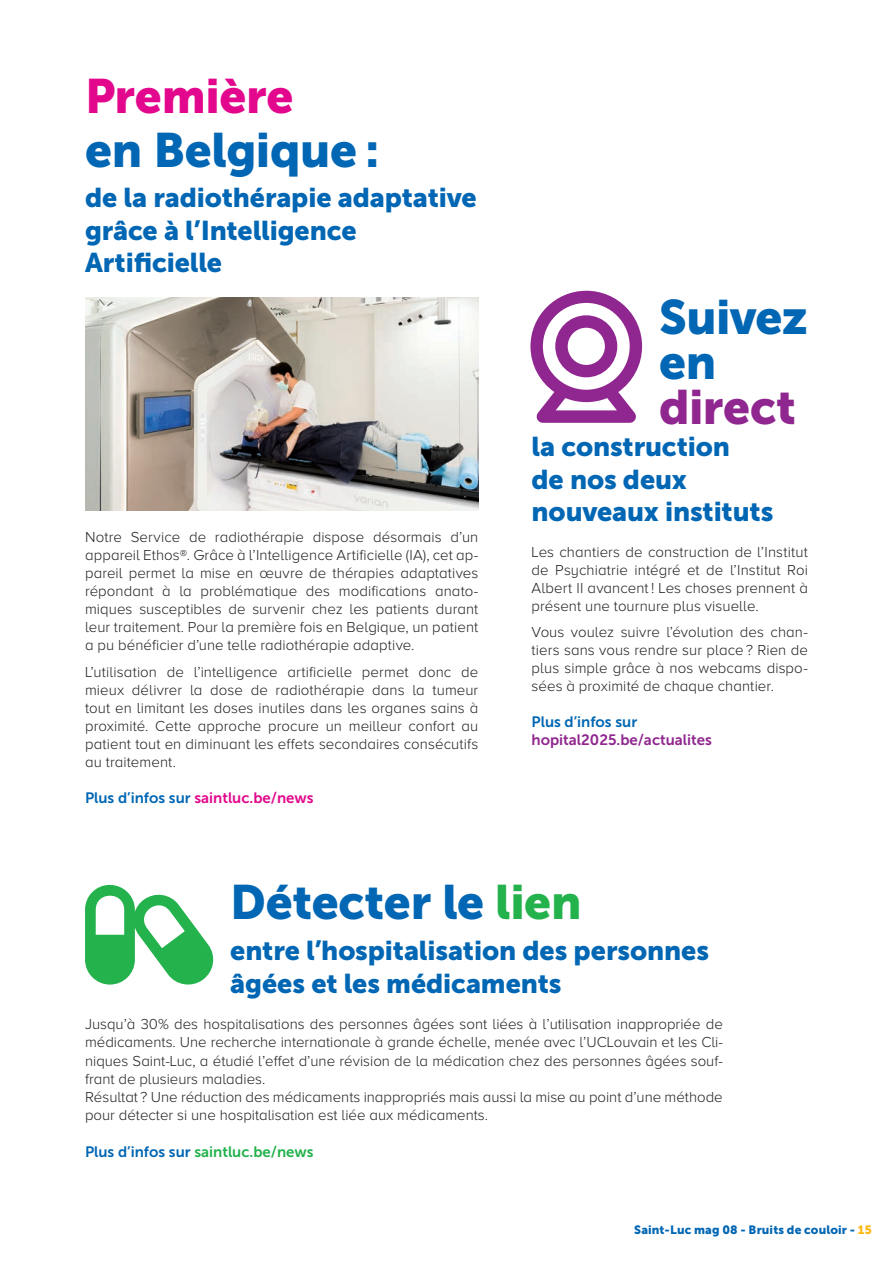
<style>
.page{position:relative;width:893px;height:1263px;background:#fff}
.page>*{position:absolute;margin:0;border:0;box-sizing:border-box;transform-origin:0 0}
.t1{font:48px/45px "Museo Sans 900";letter-spacing:-.01em;color:#0166b3}
.t2{font:48px "Museo Sans 900";letter-spacing:-.005em;color:#e2078c}
.t3{font:48px "Museo Sans 900";letter-spacing:-.01em;color:#90268f}
.t4{font:27px/32.4px "Museo Sans 900";letter-spacing:-.005em;color:#0166b3}
.t5{font:300 15px/18px "Proxima Nova A";color:#231f20;text-align:justify}
.t6{font:15px "Museo Sans 700";color:#e2078c}
.t7{font:15px "Museo Sans 700";color:#23b24b}
.t8{font:15px "Museo Sans 700";color:#90268f}
.t9{font:15px "Museo Sans 700";color:#0166b3}
.t10{font:12px "Museo Sans 900";letter-spacing:.01em;color:#0166b3}
.s1{color:#0166b3}
.s2{color:#23b24b}
.s3{color:#fcb814}
</style>
<div class="page">
<img style="left:85px;top:298px;width:393px;height:212px">
<svg style="left:530px;top:291px;width:112px;height:132px"></svg>
<svg style="left:85px;top:885px;width:129px;height:100px"></svg>
<h1 class="t2" style="left:85px;top:68px;width:210px">Première</h1>
<h1 class="t1" style="left:85px;top:127px;width:296px">en Belgique :</h1>
<h2 class="t4" style="left:85px;top:182px;width:393px">de la radiothérapie adaptative grâce à l’Intelligence<br>Artificielle</h2>
<p class="t5" style="left:85px;top:528px;width:395px">Notre Service de radiothérapie dispose désormais d’un appareil Ethos®. Grâce à l’Intelligence Artificielle (IA), cet ap&shy;pareil permet la mise en œuvre de thérapies adaptatives répondant à la problématique des modifications anato&shy;miques susceptibles de survenir chez les patients durant leur traitement. Pour la première fois en Belgique, un patient a pu bénéficier d’une telle radiothérapie adaptive.</p>
<p class="t5" style="left:85px;top:663px;width:395px">L’utilisation de l’intelligence artificielle permet donc de mieux délivrer la dose de radiothérapie dans la tumeur tout en limitant les doses inutiles dans les organes sains à proximité. Cette approche procure un meilleur confort au patient tout en diminuant les effets secondaires consécutifs au traitement.</p>
<p class="t6" style="left:85px;top:789px;width:230px"><span class="s1">Plus d’infos sur</span> saintluc.be/news</p>
<h1 class="t1" style="left:659px;top:294px;width:150px">Suivez en</h1>
<h1 class="t3" style="left:659px;top:380px;width:138px">direct</h1>
<h2 class="t4" style="left:531px;top:430px;width:243px">la construction<br>de nos deux nouveaux instituts</h2>
<p class="t5" style="left:531px;top:543px;width:278px">Les chantiers de construction de l’Institut de Psychiatrie intégré et de l’Institut Roi Albert II avancent ! Les choses prennent à présent une tournure plus visuelle.</p>
<p class="t5" style="left:531px;top:623px;width:278px">Vous voulez suivre l’évolution des chan&shy;tiers sans vous rendre sur place ? Rien de plus simple grâce à nos webcams dispo&shy;sées à proximité de chaque chantier.</p>
<p class="t9" style="left:531px;top:714px;width:107px">Plus d’infos sur</p>
<p class="t8" style="left:531px;top:732px;width:182px">hopital2025.be/actualites</p>
<h1 class="t1" style="left:230px;top:879px;width:353px">Détecter le <span class="s2">lien</span></h1>
<h2 class="t4" style="left:230px;top:934px;width:480px">entre l’hospitalisation des personnes âgées et les médicaments</h2>
<p class="t5" style="left:85px;top:1015px;width:639px;text-align:left">Jusqu’à 30% des hospitalisations des personnes âgées sont liées à l’utilisation inappropriée de médicaments. Une recherche internationale à grande échelle, menée avec l’UCLouvain et les Cli&shy;niques Saint-Luc, a étudié l’effet d’une révision de la médication chez des personnes âgées souf&shy;frant de plusieurs maladies.<br>Résultat ? Une réduction des médicaments inappropriés mais aussi la mise au point d’une méthode pour détecter si une hospitalisation est liée aux médicaments.</p>
<p class="t7" style="left:85px;top:1143px;width:230px"><span class="s1">Plus d’infos sur</span> saintluc.be/news</p>
<p class="t10" style="left:634px;top:1223px;width:239px">Saint-Luc mag 08 - Bruits de couloir - <span class="s3">15</span></p>
</div>
